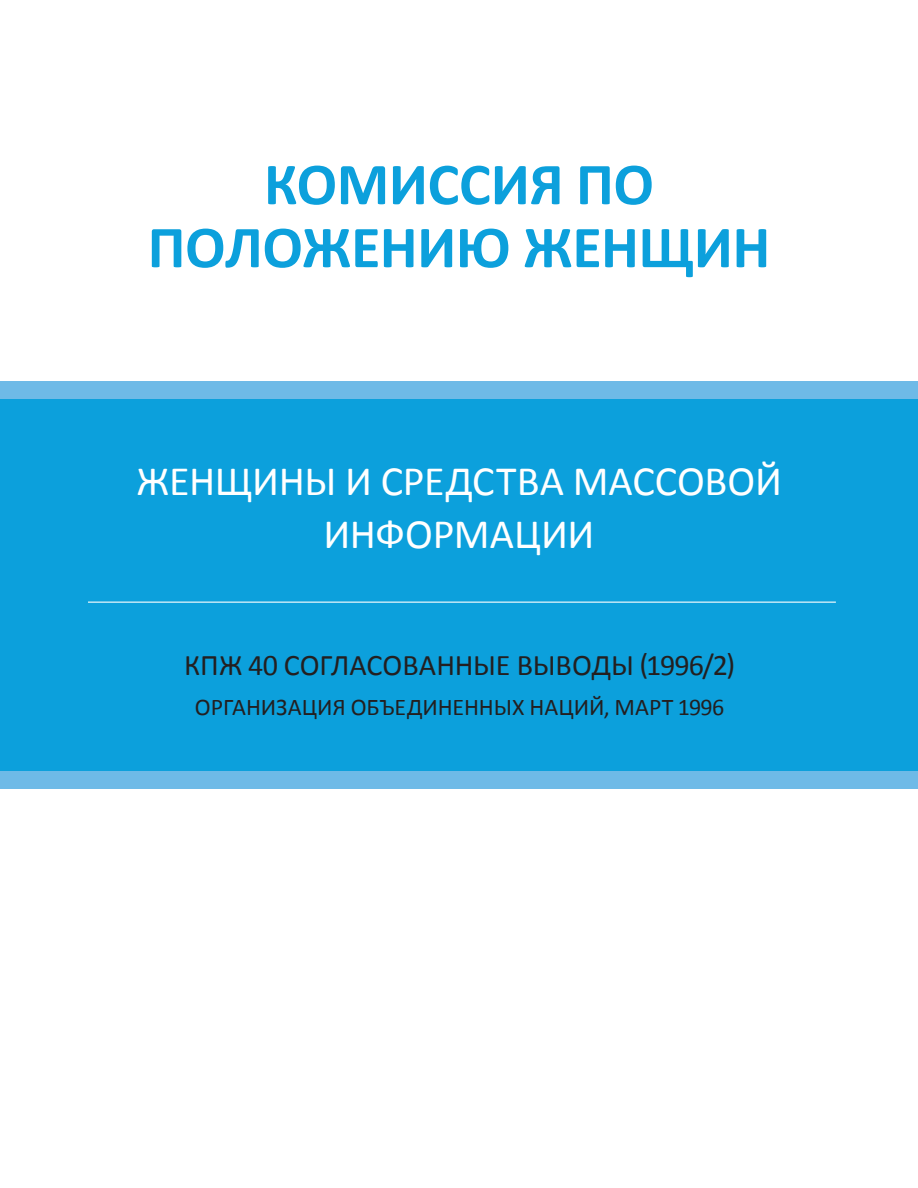
<style>
.page{position:relative;width:918px;height:1188px;background:#fff}
.page>*{position:absolute;margin:0;border:0;box-sizing:border-box;transform-origin:0 0}
.t1{font:700 60px/63px "Calibri";letter-spacing:-.005em;color:#0ca0dc;text-align:center}
.t2{font:42px/52.5px "Calibri";letter-spacing:-.005em;color:#fff;text-align:center}
.t3{font:30px "Calibri";letter-spacing:-.005em;color:#231f20}
.t4{font:24px "Calibri";color:#231f20}
</style>
<div class="page">
<div style="left:0;top:398px;width:918px;height:382px;background:#0ca0dc"></div>
<div style="left:0;top:382px;width:918px;height:17px;background:#6ebae7"></div>
<div style="left:0;top:772px;width:918px;height:17px;background:#6ebae7"></div>
<hr style="left:88px;top:602px;width:748px;height:1px;background:#fff">
<h1 class="t1" style="left:148px;top:153px;width:624px">Комиссия по положению женщин</h1>
<h2 class="t2" style="left:136px;top:455px;width:647px">Женщины и средства массовой информации</h2>
<p class="t3" style="left:184px;top:646px;width:552px">КПЖ 40 Согласованные выводы (1996/2)</p>
<p class="t4" style="left:195px;top:692px;width:531px">Организация Объединенных Наций, март 1996</p>
</div>
